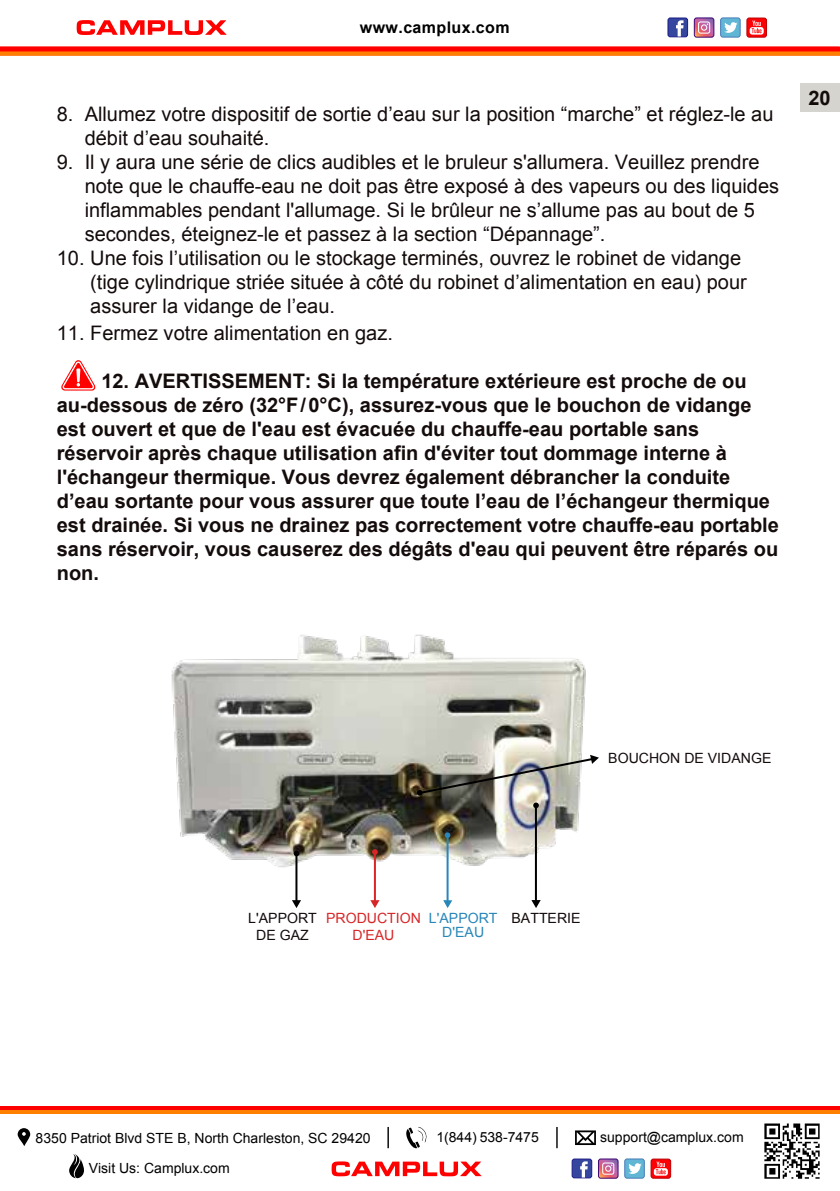
<style>
.page{position:relative;width:840px;height:1191px;background:#fff}
.page>*{position:absolute;margin:0;border:0;box-sizing:border-box;transform-origin:0 0}
.t1{font:20px/24px "Arial";color:#140b0b}
.t2{font:700 20px/24px "Arial";color:#140b0b}
.t3{font:700 16px "Arial";letter-spacing:.025em;color:#000}
.t4{font:14.2px "Arial";color:#140b0b}
.t5{font:14.2px/16.8px "Arial";color:#d82628;text-align:center}
.t6{font:14.2px/14px "Arial";color:#2886b8;text-align:center}
.t7{font:14px "Arial";color:#000}
</style>
<div class="page">
<div style="left:799px;top:84px;width:40px;height:28px;background:#d5d4ce"></div>
<svg style="left:61px;top:360px;width:35px;height:30px"></svg>
<img style="left:171px;top:634px;width:428px;height:242px">
<hr style="left:295px;top:853px;width:2px;height:51px;background:#000">
<hr style="left:374px;top:851px;width:2px;height:53px;background:#d82628">
<hr style="left:446px;top:836px;width:2px;height:68px;background:#2886b8">
<svg style="left:292px;top:900px;width:9px;height:8px"></svg>
<svg style="left:370px;top:900px;width:9px;height:8px"></svg>
<svg style="left:443px;top:900px;width:9px;height:8px"></svg>
<hr style="left:534px;top:806px;width:2px;height:98px;background:#000">
<svg style="left:531px;top:900px;width:9px;height:8px"></svg>
<svg style="left:533px;top:802px;width:5px;height:6px"></svg>
<img style="left:418px;top:755px;width:180px;height:40px">
<svg style="left:416px;top:789px;width:6px;height:7px"></svg>
<svg style="left:444px;top:832px;width:6px;height:6px"></svg>
<svg style="left:372px;top:849px;width:5px;height:6px"></svg>
<svg style="left:293px;top:850px;width:6px;height:6px"></svg>
<div style="left:0;top:47px;width:839px;height:8px;background:#f00"></div>
<div style="left:0;top:51px;width:839px;height:5px;background:#ff8001"></div>
<svg style="left:746px;top:18px;width:20px;height:19px"></svg>
<div style="left:746px;top:18px;width:20px;height:20px;border:1px solid #ba0003;border-radius:2px"></div>
<svg style="left:749px;top:21px;width:14px;height:14px"></svg>
<div style="left:693px;top:18px;width:20px;height:20px;border:1px solid #3e0877;border-radius:2px"></div>
<svg style="left:694px;top:18px;width:19px;height:19px"></svg>
<div style="left:720px;top:18px;width:19px;height:19px;background:#60b6d4;border-radius:2px"></div>
<div style="left:719px;top:18px;width:21px;height:19px;border:1px solid #4b7db9;border-radius:2px"></div>
<svg style="left:724px;top:22px;width:13px;height:11px"></svg>
<div style="left:667px;top:18px;width:20px;height:19px;background:#34469d;border-radius:2px"></div>
<div style="left:667px;top:18px;width:20px;height:19px;border:1px solid #1b1a88;border-radius:2px"></div>
<svg style="left:675px;top:20px;width:8px;height:16px"></svg>
<svg style="left:77px;top:20px;width:150px;height:15px"></svg>
<div style="left:0;top:1106px;width:839px;height:6px;background:#f00"></div>
<hr style="left:0;top:1110px;width:839px;height:3px;background:#ff8001">
<svg style="left:650px;top:1159px;width:20px;height:19px"></svg>
<div style="left:650px;top:1158px;width:20px;height:20px;border:1px solid #ba0003;border-radius:2px"></div>
<svg style="left:653px;top:1161px;width:14px;height:14px"></svg>
<div style="left:597px;top:1158px;width:21px;height:20px;border:1px solid #3e0877;border-radius:2px"></div>
<svg style="left:598px;top:1159px;width:19px;height:19px"></svg>
<div style="left:624px;top:1159px;width:20px;height:19px;background:#60b6d4;border-radius:2px"></div>
<div style="left:624px;top:1158px;width:20px;height:20px;border:1px solid #4b7db9;border-radius:2px"></div>
<svg style="left:628px;top:1163px;width:13px;height:11px"></svg>
<div style="left:571px;top:1159px;width:20px;height:18px;background:#34469d;border-radius:2px"></div>
<div style="left:571px;top:1158px;width:20px;height:20px;border:1px solid #1b1a88;border-radius:2px"></div>
<svg style="left:580px;top:1161px;width:7px;height:16px"></svg>
<svg style="left:331px;top:1161px;width:150px;height:15px"></svg>
<svg style="left:69px;top:1154px;width:15px;height:24px"></svg>
<svg style="left:764px;top:1123px;width:55px;height:55px"></svg>
<svg style="left:556px;top:1127px;width:1px;height:21px"></svg>
<svg style="left:575px;top:1130px;width:20px;height:15px"></svg>
<svg style="left:18px;top:1128px;width:12px;height:18px"></svg>
<svg style="left:406px;top:1126px;width:21px;height:23px"></svg>
<svg style="left:387px;top:1127px;width:1px;height:21px"></svg>
<p class="t3" style="left:359px;top:17px;width:151px">www.camplux.com</p>
<p class="t1" style="left:85px;top:102px;width:690px;text-indent:-28px">8. Allumez votre dispositif de sortie d’eau sur la position “marche” et réglez-le au débit d’eau souhaité.</p>
<p class="t1" style="left:85px;top:150px;width:695px;text-indent:-28px">9. Il y aura une série de clics audibles et le bruleur s'allumera. Veuillez prendre note que le chauffe-eau ne doit pas être exposé à des vapeurs ou des liquides inflammables pendant l'allumage. Si le brûleur ne s’allume pas au bout de 5 secondes, éteignez-le et passez à la section “Dépannage”.</p>
<p class="t1" style="left:90px;top:246px;width:657px;text-indent:-33px">10. Une fois l’utilisation ou le stockage terminés, ouvrez le robinet de vidange (tige cylindrique striée située à côté du robinet d’alimentation en eau) pour assurer la vidange de l’eau.</p>
<p class="t1" style="left:57px;top:321px;width:337px">11. Fermez votre alimentation en gaz.</p>
<p class="t2" style="left:57px;top:370px;width:723px;text-indent:44px">12. AVERTISSEMENT: Si la température extérieure est proche de ou au-dessous de zéro (32°F/0°C), assurez-vous que le bouchon de vidange est ouvert et que de l'eau est évacuée du chauffe-eau portable sans réservoir après chaque utilisation afin d'éviter tout dommage interne à l'échangeur thermique. Vous devrez également débrancher la conduite d’eau sortante pour vous assurer que toute l’eau de l’échangeur thermique est drainée. Si vous ne drainez pas correctement votre chauffe-eau portable sans réservoir, vous causerez des dégâts d'eau qui peuvent être réparés ou non.</p>
<p class="t2" style="left:808px;top:86px;width:24px">20</p>
<p class="t4" style="left:608px;top:749px;width:164px">BOUCHON DE VIDANGE</p>
<p class="t4" style="left:248px;top:908px;width:70px">L'APPORT</p>
<p class="t4" style="left:511px;top:908px;width:70px">BATTERIE</p>
<p class="t4" style="left:256px;top:925px;width:54px">DE GAZ</p>
<p class="t5" style="left:326px;top:909px;width:96px">PRODUCTION<br>D'EAU</p>
<p class="t6" style="left:428px;top:911px;width:70px">L'APPORT<br>D'EAU</p>
<p class="t7" style="left:36px;top:1128px;width:336px">8350 Patriot Blvd STE B, North Charleston, SC 29420</p>
<p class="t7" style="left:436px;top:1127px;width:104px">1(844) 538-7475</p>
<p class="t7" style="left:600px;top:1128px;width:145px">support@camplux.com</p>
<p class="t7" style="left:89px;top:1159px;width:142px">Visit Us: Camplux.com</p>
</div>
